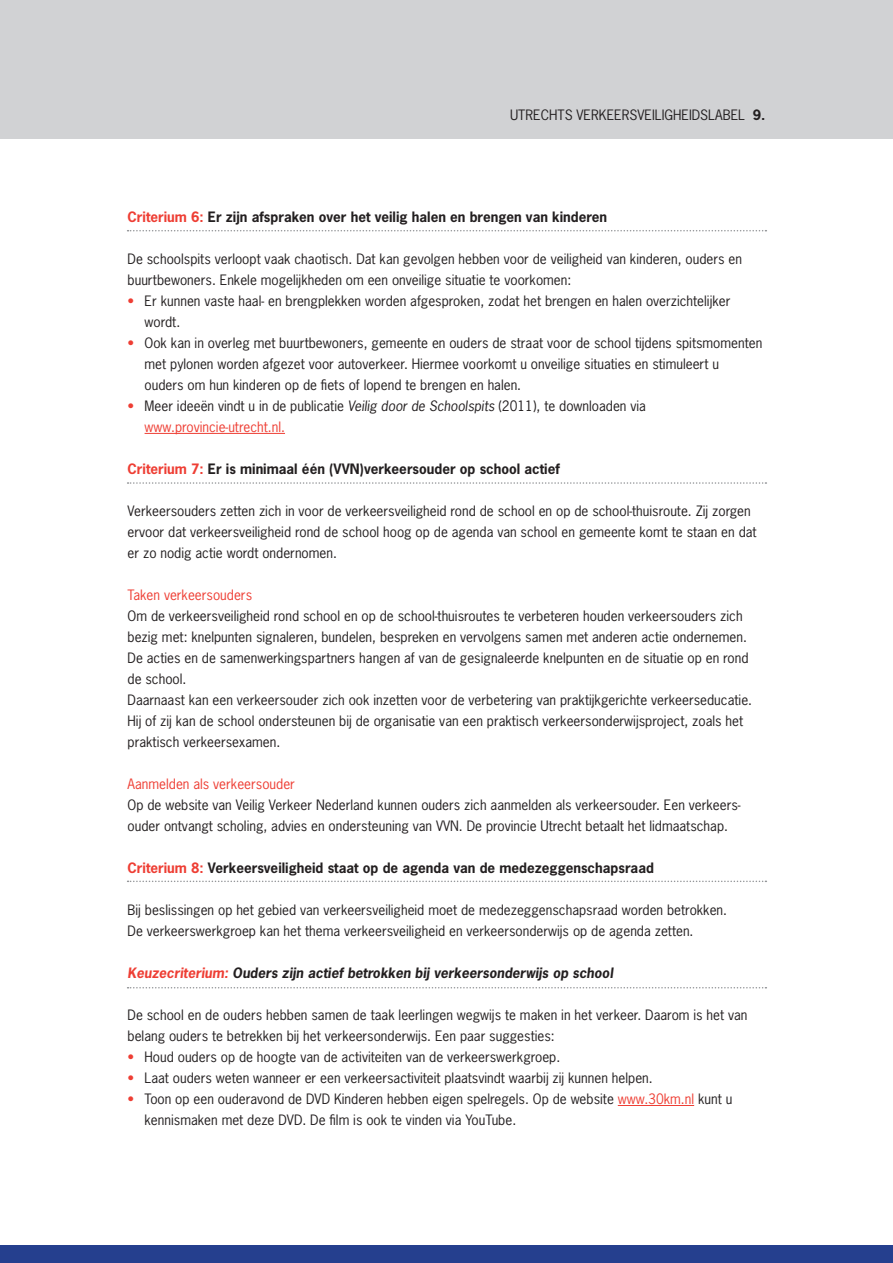
<style>
.page{position:relative;width:893px;height:1263px;background:#fff}
.page>*{position:absolute;margin:0;border:0;box-sizing:border-box;transform-origin:0 0}
.t1{font:13.5px/21px "News Gothic Std";color:#231f20}
.t2{font:700 13.5px "News Gothic Std";color:#231f20}
.t3{font:italic 700 13.5px "News Gothic Std";color:#231f20}
.t4{font:13.5px "News Gothic Std";color:#ee3e34}
.s1{font-weight:700}
.s2{color:#ee3e34}
.s3{font-style:italic}
</style>
<div class="page">
<div style="left:0;top:1246px;width:893px;height:17px;background:#253f8e"></div>
<hr style="left:145px;top:433px;width:140px;height:1px;background:#ee3e34">
<hr style="left:618px;top:1105px;width:76px;height:1px;background:#ee3e34">
<svg style="left:128px;top:482px;width:638px;height:2px"></svg>
<svg style="left:128px;top:880px;width:638px;height:2px"></svg>
<svg style="left:128px;top:987px;width:638px;height:1px"></svg>
<svg style="left:128px;top:230px;width:638px;height:1px"></svg>
<div style="left:0;top:0;width:893px;height:138px;background:#d1d2d4"></div>
<p class="t1" style="left:510px;top:104px;width:257px">Utrechts VerkeersveiligheidsLabel <span class="s1">9.</span></p>
<p class="t2" style="left:128px;top:208px;width:481px"><span class="s2">Criterium 6:</span> Er zijn afspraken over het veilig halen en brengen van kinderen</p>
<p class="t1" style="left:98px;top:248px;width:20px">D</p>
<p class="t1" style="left:128px;top:248px;width:616px;text-indent:8px">e schoolspits verloopt vaak chaotisch. Dat kan gevolgen hebben voor de veiligheid van kinderen, ouders en buurtbewoners. Enkele mogelijkheden om een onveilige situatie te voorkomen:</p>
<p class="t1" style="left:145px;top:290px;width:587px;text-indent:-17px"><span class="s2">•</span> Er kunnen vaste haal- en brengplekken worden afgesproken, zodat het brengen en halen overzichtelijker wordt.</p>
<p class="t1" style="left:145px;top:332px;width:619px;text-indent:-17px"><span class="s2">•</span> Ook kan in overleg met buurtbewoners, gemeente en ouders de straat voor de school tijdens spitsmomenten met pylonen worden afgezet voor autoverkeer. Hiermee voorkomt u onveilige situaties en stimuleert u<br>ouders om hun kinderen op de fiets of lopend te brengen en halen.</p>
<p class="t1" style="left:145px;top:395px;width:503px;text-indent:-17px"><span class="s2">•</span> Meer ideeën vindt u in de publicatie <span class="s3">Veilig door de Schoolspits</span> (2011), te downloaden via <span class="s2">www.provincie-utrecht.nl.</span></p>
<p class="t2" style="left:128px;top:460px;width:434px"><span class="s2">Criterium 7:</span> Er is minimaal één (VVN)verkeersouder op school actief</p>
<p class="t1" style="left:128px;top:500px;width:631px">Verkeersouders zetten zich in voor de verkeersveiligheid rond de school en op de school-thuisroute. Zij zorgen ervoor dat verkeersveiligheid rond de school hoog op de agenda van school en gemeente komt te staan en dat er zo nodig actie wordt ondernomen.</p>
<p class="t4" style="left:98px;top:586px;width:20px">T</p>
<p class="t4" style="left:133px;top:586px;width:120px">aken verkeersouders</p>
<p class="t1" style="left:128px;top:605px;width:622px">Om de verkeersveiligheid rond school en op de school-thuisroutes te verbeteren houden verkeersouders zich bezig met: knelpunten signaleren, bundelen, bespreken en vervolgens samen met anderen actie ondernemen.<br>De acties en de samenwerkingspartners hangen af van de gesignaleerde knelpunten en de situatie op en rond de school.</p>
<p class="t1" style="left:98px;top:689px;width:20px">D</p>
<p class="t1" style="left:128px;top:689px;width:626px;text-indent:8px">aarnaast kan een verkeersouder zich ook inzetten voor de verbetering van praktijkgerichte verkeerseducatie.<br>Hij of zij kan de school ondersteunen bij de organisatie van een praktisch verkeersonderwijsproject, zoals het praktisch verkeersexamen.</p>
<p class="t4" style="left:98px;top:775px;width:20px">A</p>
<p class="t4" style="left:135px;top:775px;width:161px">anmelden als verkeersouder</p>
<p class="t1" style="left:128px;top:794px;width:615px">Op de website van Veilig Verkeer Nederland kunnen ouders zich aanmelden als verkeersouder. Een verkeers&shy;ouder ontvangt scholing, advies en ondersteuning van VVN. De provincie Utrecht betaalt het lidmaatschap.</p>
<p class="t2" style="left:128px;top:859px;width:528px"><span class="s2">Criterium 8:</span> Verkeersveiligheid staat op de agenda van de medezeggenschapsraad</p>
<p class="t1" style="left:98px;top:899px;width:20px">B</p>
<p class="t1" style="left:128px;top:899px;width:601px;text-indent:8px">ij beslissingen op het gebied van verkeersveiligheid moet de medezeggenschapsraad worden betrokken.<br>De verkeerswerkgroep kan het thema verkeersveiligheid en verkeersonderwijs op de agenda zetten.</p>
<p class="t3" style="left:128px;top:964px;width:487px"><span class="s2">Keuzecriterium:</span> Ouders zijn actief betrokken bij verkeersonderwijs op school</p>
<p class="t1" style="left:98px;top:1004px;width:20px">D</p>
<p class="t1" style="left:128px;top:1004px;width:621px;text-indent:8px">e school en de ouders hebben samen de taak leerlingen wegwijs te maken in het verkeer. Daarom is het van belang ouders te betrekken bij het verkeersonderwijs. Een paar suggesties:</p>
<p class="t1" style="left:128px;top:1046px;width:434px"><span class="s2">•</span> Houd ouders op de hoogte van de activiteiten van de verkeerswerkgroep.</p>
<p class="t1" style="left:128px;top:1067px;width:527px"><span class="s2">•</span> Laat ouders weten wanneer er een verkeersactiviteit plaatsvindt waarbij zij kunnen helpen.</p>
<p class="t1" style="left:145px;top:1088px;width:589px;text-indent:-17px"><span class="s2">•</span> Toon op een ouderavond de DVD Kinderen hebben eigen spelregels. Op de website <span class="s2">www.30km.nl</span> kunt u kennismaken met deze DVD. De film is ook te vinden via YouTube.</p>
</div>
